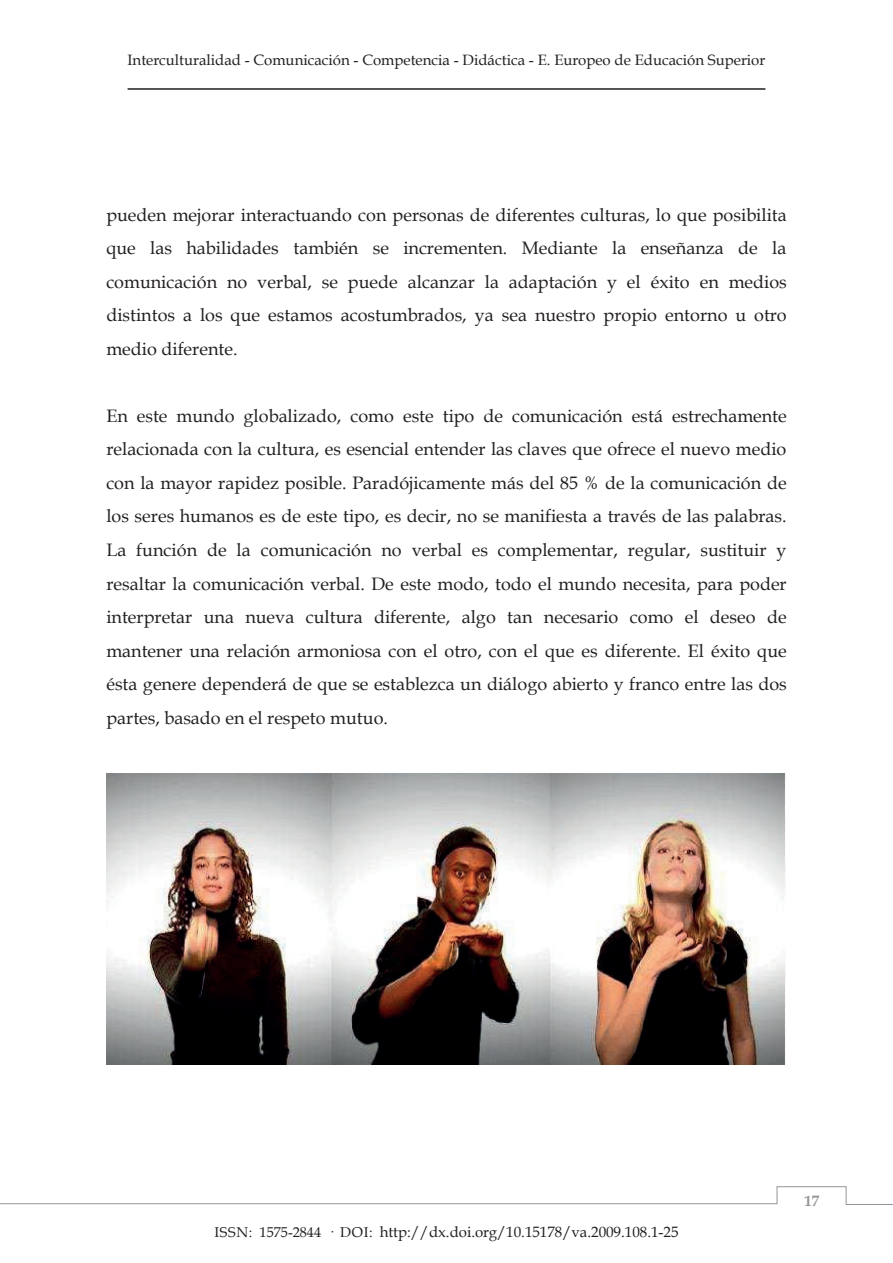
<style>
.page{position:relative;width:893px;height:1263px;background:#fff}
.page>*{position:absolute;margin:0;border:0;box-sizing:border-box;transform-origin:0 0}
.t1{font:18px/33.6px "Book Antiqua";color:#231f20;text-align:justify}
.t2{font:18px "Book Antiqua";color:#9e9fa3}
.t3{font:15px "Book Antiqua";color:#231f20}
.t4{font:700 15px "Book Antiqua";color:#939598}
.t5{font:13.5px "Book Antiqua";color:#231f20}
.s1{font-size:15px}
.s2{font-size:14.25px}
</style>
<div class="page">
<img style="left:106px;top:773px;width:680px;height:291px">
<hr style="left:128px;top:88px;width:637px;height:2px;background:#231f20">
<svg style="left:0;top:1186px;width:893px;height:19px"></svg>
<p class="t3" style="left:128px;top:51px;width:639px">Interculturalidad - Comunicación - Competencia - Didáctica - E. Europeo de Educación Superior</p>
<p class="t5" style="left:106px;top:54px;width:528px">Cabezuelo Lorenzo, Francisco; Pérez Serrano, María José <span class="s1">(2009): Estudio de la</span></p>
<p class="t1" style="left:106px;top:197px;width:682px">pueden mejorar interactuando con personas de diferentes culturas, lo que posibilita que las habilidades también se incrementen. Mediante la enseñanza de la comunicación no verbal, se puede alcanzar la adaptación y el éxito en medios distintos a los que estamos acostumbrados, ya sea nuestro propio entorno u otro medio diferente.</p>
<p class="t1" style="left:106px;top:398px;width:682px">En este mundo globalizado, como este tipo de comunicación está estrechamente relacionada con la cultura, es esencial entender las claves que ofrece el nuevo medio con la mayor rapidez posible. Paradójicamente más del 85 % de la comunicación de los seres humanos es de este tipo, es decir, no se manifiesta a través de las palabras.<br>La función de la comunicación no verbal es complementar, regular, sustituir y resaltar la comunicación verbal. De este modo, todo el mundo necesita, para poder interpretar una nueva cultura diferente, algo tan necesario como el deseo de mantener una relación armoniosa con el otro, con el que es diferente. El éxito que ésta genere dependerá de que se establezca un diálogo abierto y franco entre las dos partes, basado en el respeto mutuo.</p>
<p class="t3" style="left:214px;top:1222px;width:466px"><span class="s2">ISSN: 1575-2844 · DOI:</span> http://dx.doi.org/10.15178/va.2009.108.1-25</p>
<p class="t4" style="left:804px;top:1192px;width:16px">17</p>
<p class="t2" style="left:802px;top:1199px;width:19px">17</p>
</div>
